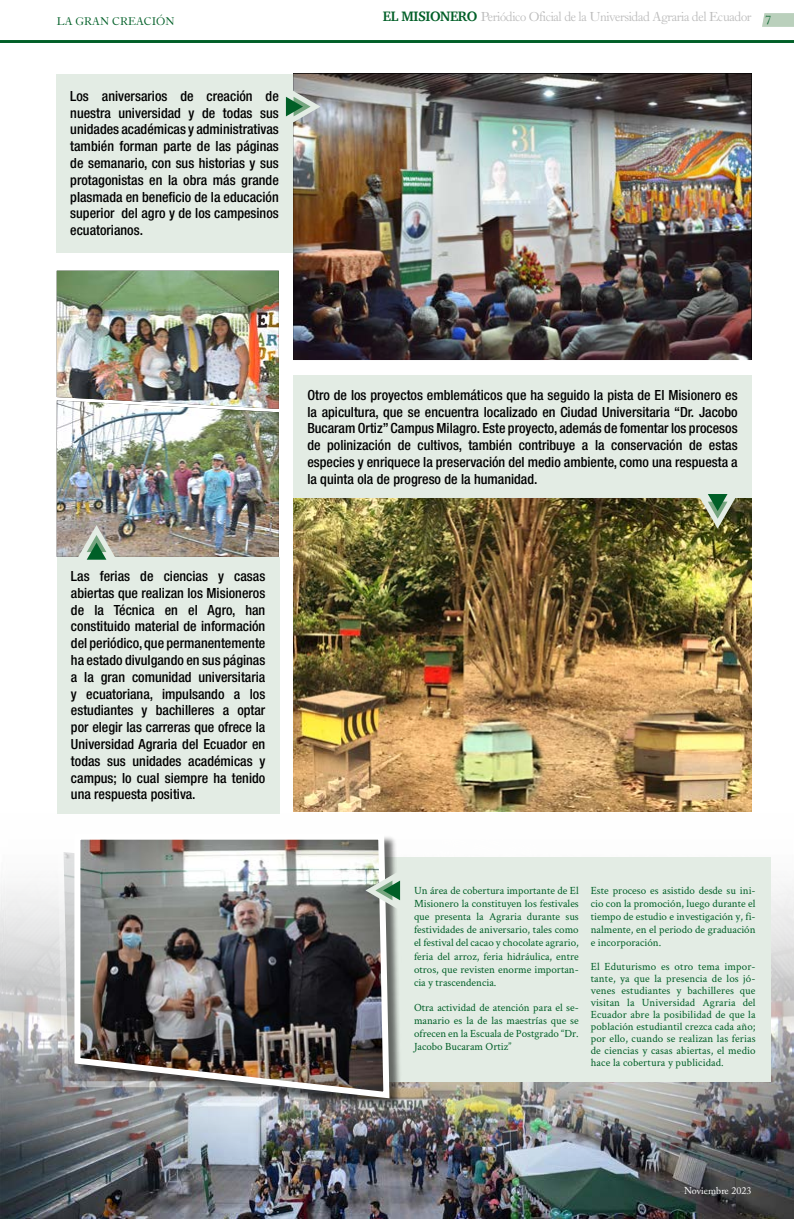
<style>
.page{position:relative;width:794px;height:1219px;background:#fff}
.page>*{position:absolute;margin:0;border:0;box-sizing:border-box;transform-origin:0 0}
.t1{font:500 condensed 14px/16.8px "Helvetica Neue LT Com";color:#000;text-align:justify}
.t2{font:14px "Caslon Old Face BT";letter-spacing:-.03em;color:#bcbcbc}
.t3{font:12px "Caslon Old Face BT";color:#005f27}
.t4{font:11px/13.2px "Crimson Text";color:#005f27;text-align:justify}
.t5{font:10px "Adobe Caslon Pro";color:#fff}
.s1{font-family:"Charter";font-weight:700;color:#005f27}
.s2{font-family:"Adobe Caslon Pro";font-weight:700;color:#005f27}
</style>
<div class="page">
<img style="left:0;top:885px;width:794px;height:334px">
<div style="left:336px;top:857px;width:435px;height:224px;background:#e3ece4"></div>
<hr style="left:0;top:41px;width:794px;height:1px;background:#005f27">
<hr style="left:0;top:42px;width:794px;height:1px;background:#005f27">
<svg style="left:762px;top:13px;width:32px;height:14px"></svg>
<img style="left:293px;top:74px;width:458px;height:286px">
<img style="left:293px;top:498px;width:458px;height:313px">
<div style="left:293px;top:376px;width:459px;height:122px;background:#e3ece4"></div>
<div style="left:57px;top:557px;width:222px;height:257px;background:#e3ece4"></div>
<div style="left:56px;top:74px;width:237px;height:178px;background:#e3ece4"></div>
<svg style="left:54px;top:852px;width:17px;height:238px"></svg>
<div style="left:76px;top:835px;width:326px;height:275px;background:#000;opacity:.56"></div>
<img style="left:71px;top:835px;width:321px;height:267px">
<img style="left:57px;top:271px;width:222px;height:289px">
<svg style="left:697px;top:494px;width:40px;height:35px"></svg>
<svg style="left:365px;top:870px;width:35px;height:40px"></svg>
<svg style="left:286px;top:87px;width:34px;height:40px"></svg>
<p class="t3" style="left:57px;top:14px;width:119px">LA GRAN CREACIÓN</p>
<p class="t1" style="left:70px;top:87px;width:210px">Los aniversarios de creación de nuestra universidad y de todas sus unidades académicas y administrativas también forman parte de las páginas de semanario, con sus historias y sus protagonistas en la obra más grande plasmada en beneficio de la educación superior del agro y de los campesinos ecuatorianos.</p>
<p class="t2" style="left:383px;top:8px;width:391px"><span class="s1">EL MISIONERO</span> Periódico Oficial de la Universidad Agraria del Ecuador <span class="s2">7</span></p>
<p class="t1" style="left:71px;top:568px;width:196px">Las ferias de ciencias y casas abiertas que realizan los Misioneros de la Técnica en el Agro, han constituido material de información del periódico, que permanentemente ha estado divulgando en sus páginas a la gran comunidad universitaria y ecuatoriana, impulsando a los estudiantes y bachilleres a optar por elegir las carreras que ofrece la Universidad Agraria del Ecuador en todas sus unidades académicas y campus; lo cual siempre ha tenido una respuesta positiva.</p>
<p class="t1" style="left:307px;top:386px;width:432px">Otro de los proyectos emblemáticos que ha seguido la pista de El Misionero es la apicultura, que se encuentra localizado en Ciudad Universitaria “Dr. Jacobo Bucaram Ortiz” Campus Milagro. Este proyecto, además de fomentar los procesos de polinización de cultivos, también contribuye a la conservación de estas especies y enriquece la preservación del medio ambiente, como una respuesta a la quinta ola de progreso de la humanidad.</p>
<p class="t4" style="left:414px;top:883px;width:166px">Un área de cobertura importante de El Misionero la constituyen los festivales que presenta la Agraria durante sus festividades de aniversario, tales como el festival del cacao y chocolate agrario, feria del arroz, feria hidráulica, entre otros, que revisten enorme importan&shy;cia y trascendencia.</p>
<p class="t4" style="left:414px;top:1000px;width:166px">Otra actividad de atención para el se&shy;manario es la de las maestrías que se ofrecen en la Escuala de Postgrado “Dr.<br>Jacobo Bucaram Ortiz”</p>
<p class="t4" style="left:591px;top:883px;width:166px">Este proceso es asistido desde su ini&shy;cio con la promoción, luego durante el tiempo de estudio e investigación y, fi&shy;nalmente, en el periodo de graduación e incorporación.</p>
<p class="t4" style="left:591px;top:960px;width:166px;line-height:12px">El Eduturismo es otro tema impor&shy;tante, ya que la presencia de los jó&shy;venes estudiantes y bachilleres que visitan la Universidad Agraria del Ecuador abre la posibilidad de que la población estudiantil crezca cada año; por ello, cuando se realizan las ferias de ciencias y casas abiertas, el medio hace la cobertura y publicidad.</p>
<p class="t5" style="left:684px;top:1185px;width:69px">Noviembre 2023</p>
</div>
